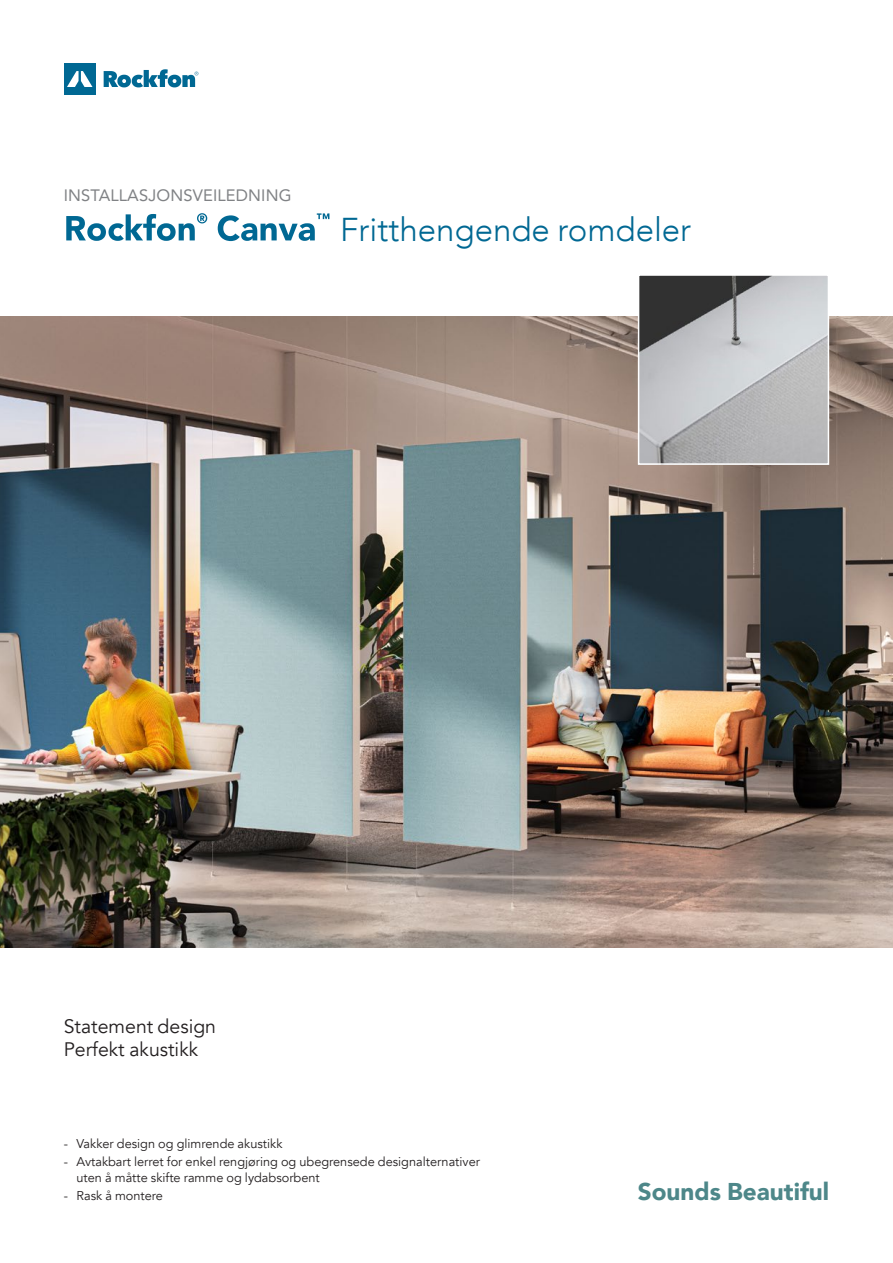
<style>
.page{position:relative;width:893px;height:1263px;background:#fff}
.page>*{position:absolute;margin:0;border:0;box-sizing:border-box;transform-origin:0 0}
.t1{font:300 33px "Avenir";color:#006893}
.t2{font:900 24.3px "Avenir";color:#4d8789}
.t3{font:19.5px/23.4px "Avenir";color:#231f20}
.t4{font:16.5px "Avenir";letter-spacing:.01em;color:#808285}
.t5{font:12.75px/16.5px "Avenir";color:#231f20}
</style>
<div class="page">
<img style="left:0;top:316px;width:893px;height:631px">
<img style="left:641px;top:277px;width:185px;height:185px">
<div style="left:638px;top:274px;width:191px;height:191px;border:2px solid #fff"></div>
<svg style="left:104px;top:69px;width:94px;height:18px"></svg>
<div style="left:64px;top:63px;width:32px;height:32px;background:#006893"></div>
<svg style="left:67px;top:71px;width:25px;height:16px"></svg>
<svg style="left:66px;top:213px;width:263px;height:28px"></svg>
<p class="t4" style="left:64px;top:182px;width:229px">INSTALLASJONSVEILEDNING</p>
<h1 class="t1" style="left:340px;top:210px;width:353px">Fritthengende romdeler</h1>
<h3 class="t3" style="left:64px;top:1014px;width:154px">Statement design<br>Perfekt akustikk</h3>
<p class="t5" style="left:64px;top:1135px;width:220px">- Vakker design og glimrende akustikk</p>
<p class="t5" style="left:77px;top:1153px;width:405px;text-indent:-13px">- Avtakbart lerret for enkel rengjøring og ubegrensede designalternativer uten å måtte skifte ramme og lydabsorbent</p>
<p class="t5" style="left:64px;top:1187px;width:101px">- Rask å montere</p>
<h2 class="t2" style="left:638px;top:1170px;width:193px">Sounds Beautiful</h2>
</div>
